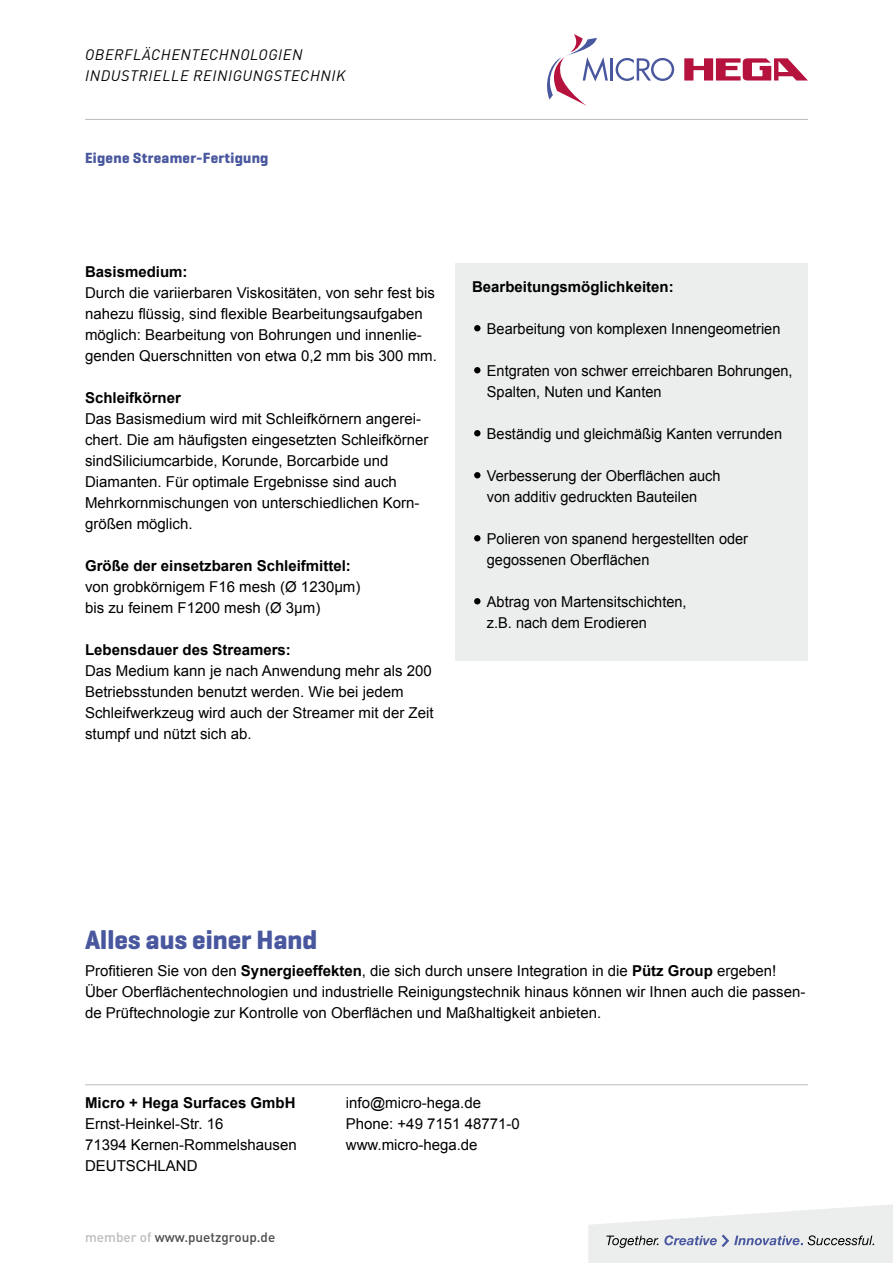
<style>
.page{position:relative;width:893px;height:1263px;background:#fff}
.page>*{position:absolute;margin:0;border:0;box-sizing:border-box;transform-origin:0 0}
.t1{font:700 27px "Geogrotesque";color:#49579e}
.t2{font:15px/21px "Arial";color:#000}
.t3{font:700 15px "Arial";color:#000}
.t4{font:italic 15px/21px "DIN Pro";letter-spacing:.04em;color:#000}
.t5{font:700 15px "Geogrotesque";letter-spacing:.02em;color:#49579e}
.t6{font:500 13.5px "DIN Pro";color:#4b4b4d}
.s1{font-weight:700}
.s2{color:#bbbdbe}
</style>
<div class="page">
<hr style="left:85px;top:119px;width:723px;height:1px;background:#bbbdbe">
<hr style="left:85px;top:1084px;width:723px;height:1px;background:#bbbdbe">
<svg style="left:684px;top:58px;width:124px;height:23px"></svg>
<hr style="left:610px;top:58px;width:3px;height:23px;background:#49579e">
<svg style="left:616px;top:58px;width:58px;height:23px"></svg>
<svg style="left:547px;top:34px;width:61px;height:72px"></svg>
<svg style="left:588px;top:1204px;width:305px;height:59px"></svg>
<div style="left:455px;top:264px;width:353px;height:397px;background:#eceded"></div>
<svg style="left:474px;top:325px;width:6px;height:6px"></svg>
<svg style="left:474px;top:367px;width:6px;height:6px"></svg>
<svg style="left:474px;top:430px;width:6px;height:6px"></svg>
<svg style="left:474px;top:472px;width:6px;height:6px"></svg>
<svg style="left:474px;top:535px;width:6px;height:6px"></svg>
<svg style="left:474px;top:598px;width:6px;height:6px"></svg>
<p class="t4" style="left:85px;top:44px;width:262px">OBERFLÄCHENTECHNOLOGIEN<br>INDUSTRIELLE REINIGUNGSTECHNIK</p>
<p class="t5" style="left:85px;top:149px;width:185px">Eigene Streamer-Fertigung</p>
<p class="t3" style="left:85px;top:262px;width:104px">Basismedium:</p>
<p class="t2" style="left:85px;top:282px;width:353px">Durch die variierbaren Viskositäten, von sehr fest bis nahezu flüssig, sind flexible Bearbeitungsaufgaben möglich: Bearbeitung von Bohrungen und innenlie&shy;genden Querschnitten von etwa 0,2 mm bis 300 mm.</p>
<p class="t3" style="left:85px;top:388px;width:97px">Schleifkörner</p>
<p class="t2" style="left:85px;top:408px;width:345px">Das Basismedium wird mit Schleifkörnern angerei&shy;chert. Die am häufigsten eingesetzten Schleifkörner sindSiliciumcarbide, Korunde, Borcarbide und Diamanten. Für optimale Ergebnisse sind auch Mehrkornmischungen von unterschiedlichen Korn&shy;größen möglich.</p>
<p class="t3" style="left:85px;top:556px;width:267px">Größe der einsetzbaren Schleifmittel:</p>
<p class="t2" style="left:85px;top:576px;width:277px">von grobkörnigem F16 mesh (Ø 1230µm) bis zu feinem F1200 mesh (Ø 3µm)</p>
<p class="t3" style="left:85px;top:640px;width:207px">Lebensdauer des Streamers:</p>
<p class="t2" style="left:85px;top:660px;width:350px">Das Medium kann je nach Anwendung mehr als 200<br>Betriebsstunden benutzt werden. Wie bei jedem Schleifwerkzeug wird auch der Streamer mit der Zeit stumpf und nützt sich ab.</p>
<p class="t3" style="left:472px;top:277px;width:203px">Bearbeitungsmöglichkeiten:</p>
<p class="t2" style="left:487px;top:318px;width:295px">Bearbeitung von komplexen Innengeometrien</p>
<p class="t2" style="left:487px;top:360px;width:307px">Entgraten von schwer erreichbaren Bohrungen,<br>Spalten, Nuten und Kanten</p>
<p class="t2" style="left:487px;top:423px;width:297px">Beständig und gleichmäßig Kanten verrunden</p>
<p class="t2" style="left:487px;top:465px;width:235px">Verbesserung der Oberflächen auch von additiv gedruckten Bauteilen</p>
<p class="t2" style="left:487px;top:528px;width:263px">Polieren von spanend hergestellten oder gegossenen Oberflächen</p>
<p class="t2" style="left:487px;top:591px;width:201px">Abtrag von Martensitschichten, z.B. nach dem Erodieren</p>
<h1 class="t1" style="left:85px;top:923px;width:234px">Alles aus einer Hand</h1>
<p class="t2" style="left:85px;top:960px;width:722px">Profitieren Sie von den <span class="s1">Synergieeffekten</span>, die sich durch unsere Integration in die <span class="s1">Pütz Group</span> ergeben!<br>Über Oberflächentechnologien und industrielle Reinigungstechnik hinaus können wir Ihnen auch die passen&shy;de Prüftechnologie zur Kontrolle von Oberflächen und Maßhaltigkeit anbieten.</p>
<p class="t3" style="left:85px;top:1093px;width:212px">Micro + Hega Surfaces GmbH</p>
<p class="t2" style="left:85px;top:1113px;width:213px">Ernst-Heinkel-Str. 16<br>71394 Kernen-Rommelshausen<br>DEUTSCHLAND</p>
<p class="t6" style="left:85px;top:1228px;width:192px"><span class="s2">member of</span> www.puetzgroup.de</p>
<p class="t2" style="left:346px;top:1092px;width:175px">info@micro-hega.de<br>Phone: +49 7151 48771-0 www.micro-hega.de</p>
</div>
